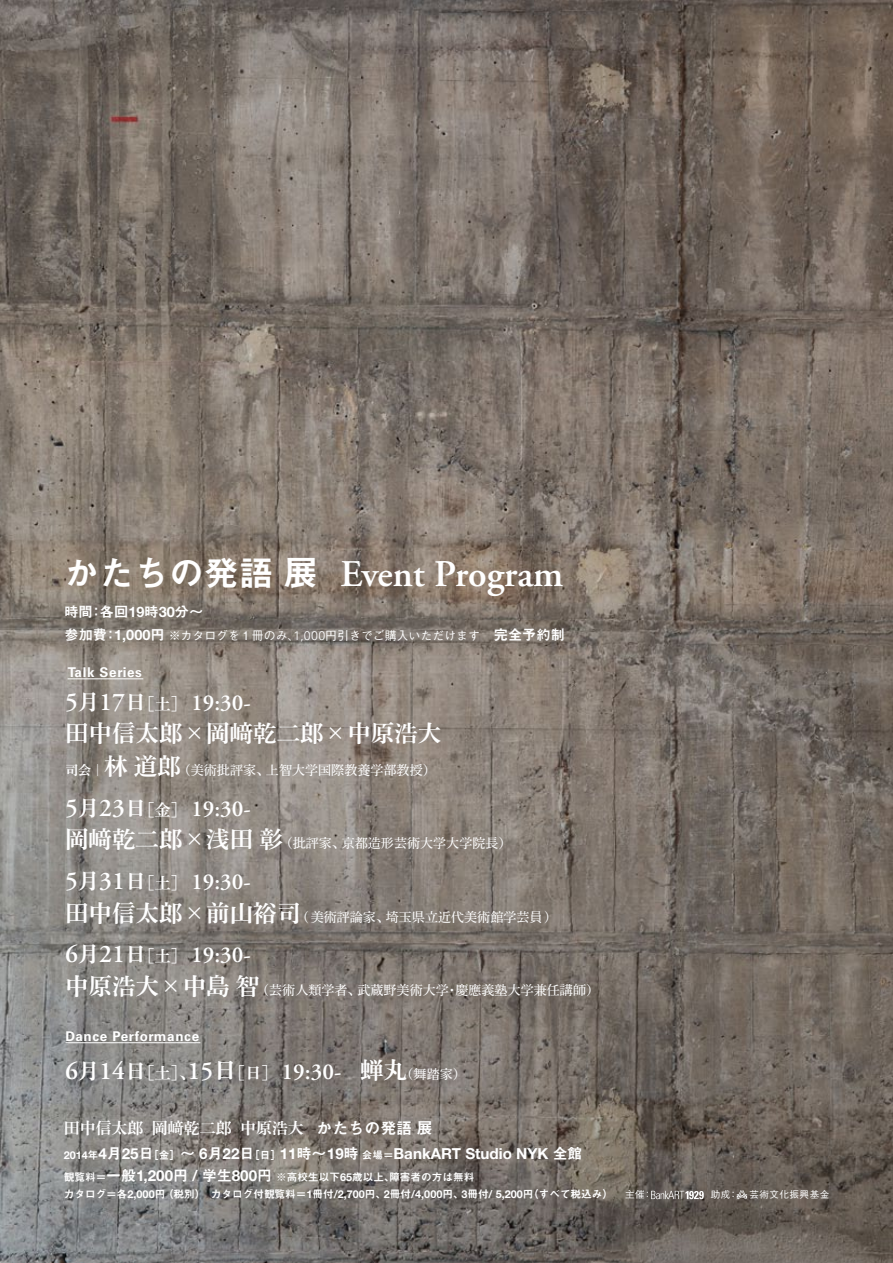
<style>
.page{position:relative;width:893px;height:1263px;background:#fff}
.page>*{position:absolute;margin:0;border:0;box-sizing:border-box;transform-origin:0 0}
.t1{font:600 37.65px "Adobe Garamond Pro";color:#fff}
.t2{font:34.95px "Midashi Go Pr 5 MB31";color:#fff}
.t3{font:600 25.35px "Adobe Garamond Pro";color:#fff}
.t4{font:23.55px "Shuei Min Pro B";color:#fff}
.t5{font:600 22.8px "Adobe Garamond Pro";color:#fff}
.t6{font:21.15px "Shuei Min Pro B";color:#fff}
.t7{font:16.5px "Shuei Min Pro B";color:#fff}
.t8{font:15.9px "Shuei Min Pro B";color:#fff}
.t9{font:15.9px "Midashi Go Pr 5 MB31";color:#fff}
.t10{font:700 15.15px "Helvetica Neue";color:#fff}
.t11{font:700 14.55px "Helvetica Neue";color:#fff}
.t12{font:14.25px "Midashi Go Pr 5 MB31";color:#fff}
.t13{font:700 13.5px "Univers LT Std";letter-spacing:.05em;color:#fff}
.t14{font:13.05px "Shuei Min Pro M";color:#fff}
.t15{font:13.05px "Shuei Min Pro B";color:#fff}
.t16{font:500 11.85px "Gothic BBB Pr 5";color:#fff}
.t17{font:700 10.8px "Helvetica Neue";color:#fff}
.t18{font:10.65px "Midashi Go Pr 5 MB31";color:#fff}
.t19{font:500 9.6px "Gothic BBB Pr 5";letter-spacing:.05em;color:#fff}
.s1{font-family:"Helvetica Neue";font-weight:700;font-size:14.55px}
.s2{font-family:"Midashi Go Pr 5 MB31";font-weight:400;font-size:14.25px}
.s3{font-family:"Univers LT Std";font-weight:300;font-size:12.45px}
.s4{font-family:"Adobe Garamond Pro";font-weight:600;font-size:25.35px}
.s5{font-size:13.05px}
.s6{font-family:"Shuei Min Pro B";font-weight:400;font-size:23.55px}
.s7{font-family:"Midashi Go Pr 5 MB31";font-weight:400;font-size:14.85px}
.s8{font-size:14.85px}
.s9{font-family:"Midashi Go Pr 5 MB31";font-weight:400;font-size:10.65px}
.s10{font-family:"Helvetica Neue";font-weight:700;font-size:10.8px}
</style>
<div class="page">
<img style="left:0;top:0;width:893px;height:1263px">
<hr style="left:65px;top:1042px;width:135px;height:1px;background:#fff">
<hr style="left:68px;top:678px;width:75px;height:1px;background:#fff">
<svg style="left:651px;top:1191px;width:53px;height:8px"></svg>
<svg style="left:736px;top:1190px;width:11px;height:9px"></svg>
<h2 class="t2" style="left:64px;top:545px;width:256px">かたちの発語展</h2>
<p class="t12" style="left:100px;top:600px;width:105px">各回<span class="s1">19</span>時<span class="s1">30</span>分~</p>
<p class="t12" style="left:64px;top:600px;width:30px">時間</p>
<p class="t12" style="left:89px;top:600px;width:16px">：</p>
<h1 class="t1" style="left:341px;top:553px;width:224px">Event Program</h1>
<p class="t12" style="left:64px;top:624px;width:44px">参加費</p>
<p class="t11" style="left:104px;top:626px;width:63px"><span class="s2">：</span>1,000<span class="s2">円</span></p>
<p class="t16" style="left:294px;top:626px;width:188px"><span class="s3">1,000</span>円引きでご購入いただけます</p>
<p class="t16" style="left:169px;top:626px;width:132px">※カタログを１冊のみ、</p>
<p class="t13" style="left:68px;top:664px;width:76px">Talk Series</p>
<h3 class="t6" style="left:65px;top:686px;width:36px">月<span class="s4">5</span></h3>
<h3 class="t4" style="left:65px;top:716px;width:378px">田中信太郎×岡﨑乾二郎×中原浩大</h3>
<p class="t14" style="left:266px;top:761px;width:171px">上智大学国際教養学部教授(</p>
<h3 class="t6" style="left:125px;top:686px;width:23px">日</h3>
<h3 class="t3" style="left:99px;top:687px;width:27px">17</h3>
<h3 class="t5" style="left:191px;top:689px;width:61px">19:30-</h3>
<p class="t7" style="left:138px;top:691px;width:51px">［土[</p>
<h3 class="t4" style="left:91px;top:749px;width:91px">林<span class="s5">｜</span> 道郎</h3>
<p class="t14" style="left:178px;top:761px;width:93px">（美術批評家、</p>
<p class="t15" style="left:65px;top:761px;width:28px">司会</p>
<h3 class="t6" style="left:65px;top:792px;width:36px">月<span class="s4">5</span></h3>
<h3 class="t6" style="left:125px;top:792px;width:23px">日</h3>
<h3 class="t3" style="left:99px;top:793px;width:27px">23</h3>
<p class="t7" style="left:138px;top:797px;width:51px">［金[</p>
<h3 class="t5" style="left:191px;top:795px;width:61px">19:30-</h3>
<p class="t12" style="left:494px;top:624px;width:73px">完全予約制</p>
<h3 class="t4" style="left:65px;top:822px;width:219px">岡﨑乾二郎×浅田彰</h3>
<h3 class="t5" style="left:191px;top:868px;width:61px">19:30-</h3>
<p class="t14" style="left:280px;top:834px;width:67px">（批評家、</p>
<p class="t14" style="left:342px;top:834px;width:171px">京都造形芸術大学大学院長(</p>
<h3 class="t6" style="left:65px;top:865px;width:36px">月<span class="s4">5</span></h3>
<h3 class="t6" style="left:125px;top:865px;width:23px">日</h3>
<h3 class="t3" style="left:99px;top:866px;width:27px">31</h3>
<p class="t7" style="left:138px;top:871px;width:51px">［土[</p>
<h3 class="t4" style="left:65px;top:895px;width:237px">田中信太郎×前山裕司</h3>
<h3 class="t5" style="left:191px;top:942px;width:61px">19:30-</h3>
<p class="t14" style="left:303px;top:907px;width:87px">(美術評論家、</p>
<p class="t14" style="left:386px;top:907px;width:166px">埼玉県立近代美術館学芸員(</p>
<h3 class="t6" style="left:65px;top:939px;width:36px">月<span class="s4">6</span></h3>
<h3 class="t6" style="left:125px;top:939px;width:23px">日</h3>
<h3 class="t3" style="left:99px;top:939px;width:27px">21</h3>
<p class="t7" style="left:138px;top:944px;width:51px">［土[</p>
<h3 class="t4" style="left:65px;top:969px;width:196px">中原浩大×中島智</h3>
<p class="t14" style="left:256px;top:980px;width:106px">（芸術人類学者、</p>
<p class="t14" style="left:455px;top:980px;width:145px">慶應義塾大学兼任講師(</p>
<p class="t14" style="left:357px;top:980px;width:93px">武蔵野美術大学</p>
<p class="t14" style="left:446px;top:980px;width:15px">・</p>
<p class="t13" style="left:65px;top:1028px;width:135px">Dance Performance</p>
<h3 class="t3" style="left:187px;top:1056px;width:51px">15<span class="s6">日</span></h3>
<h3 class="t6" style="left:65px;top:1055px;width:36px">月<span class="s4">6</span></h3>
<h3 class="t3" style="left:99px;top:1056px;width:27px">14</h3>
<h3 class="t6" style="left:125px;top:1055px;width:23px">日</h3>
<p class="t7" style="left:138px;top:1061px;width:59px">［土］、</p>
<p class="t7" style="left:229px;top:1061px;width:51px">［日］</p>
<h3 class="t5" style="left:282px;top:1058px;width:61px">19:30-</h3>
<h3 class="t4" style="left:360px;top:1053px;width:49px">蝉丸</h3>
<p class="t14" style="left:401px;top:1064px;width:67px">（舞踏家(</p>
<p class="t8" style="left:64px;top:1117px;width:81px">田中信太郎</p>
<p class="t8" style="left:152px;top:1117px;width:81px">岡﨑乾二郎</p>
<p class="t8" style="left:240px;top:1117px;width:65px">中原浩大</p>
<p class="t9" style="left:317px;top:1115px;width:118px">かたちの発語展</p>
<p class="t10" style="left:394px;top:1144px;width:190px">BankART Studio NYK <span class="s7">全館</span></p>
<p class="t10" style="left:280px;top:1144px;width:80px">11<span class="s7">時～</span>19<span class="s7">時</span></p>
<p class="t10" style="left:99px;top:1144px;width:57px"><span class="s7">月</span>4 25<span class="s7">日</span></p>
<p class="t10" style="left:199px;top:1144px;width:57px"><span class="s7">月</span>6 22<span class="s7">日</span></p>
<p class="t18" style="left:148px;top:1146px;width:48px">［金］<span class="s8">～</span></p>
<p class="t18" style="left:249px;top:1146px;width:33px">［日］</p>
<p class="t18" style="left:362px;top:1146px;width:33px">会場＝</p>
<p class="t17" style="left:64px;top:1148px;width:36px">2014<span class="s9">年</span></p>
<p class="t10" style="left:106px;top:1166px;width:167px"><span class="s7">一般</span>1,200<span class="s7">円</span> / <span class="s7">学生</span>800<span class="s7">円</span></p>
<p class="t18" style="left:64px;top:1168px;width:44px">観覧料＝</p>
<p class="t18" style="left:389px;top:1168px;width:87px">障害者の方は無料</p>
<p class="t18" style="left:276px;top:1168px;width:120px">※高校生以下<span class="s10">65</span>歳以上、</p>
<p class="t18" style="left:163px;top:1185px;width:44px">（税別）</p>
<p class="t18" style="left:64px;top:1185px;width:103px">カタログ＝各<span class="s10">2,000</span>円</p>
<p class="t18" style="left:461px;top:1185px;width:153px"><span class="s10">3</span>冊付<span class="s10">/ 5,200</span> （円すべて税込み(</p>
<p class="t18" style="left:211px;top:1185px;width:177px">カタログ付観覧料＝<span class="s10">1</span>冊付<span class="s10">/2,700</span>円、</p>
<p class="t17" style="left:384px;top:1187px;width:81px">2<span class="s9">冊付</span>/4,000<span class="s9">円、</span></p>
<p class="t19" style="left:625px;top:1187px;width:21px">主催</p>
<p class="t19" style="left:643px;top:1187px;width:11px">：</p>
<p class="t19" style="left:711px;top:1187px;width:21px">助成</p>
<p class="t19" style="left:728px;top:1187px;width:11px">：</p>
<p class="t19" style="left:749px;top:1187px;width:81px">芸術文化振興基金</p>
</div>
